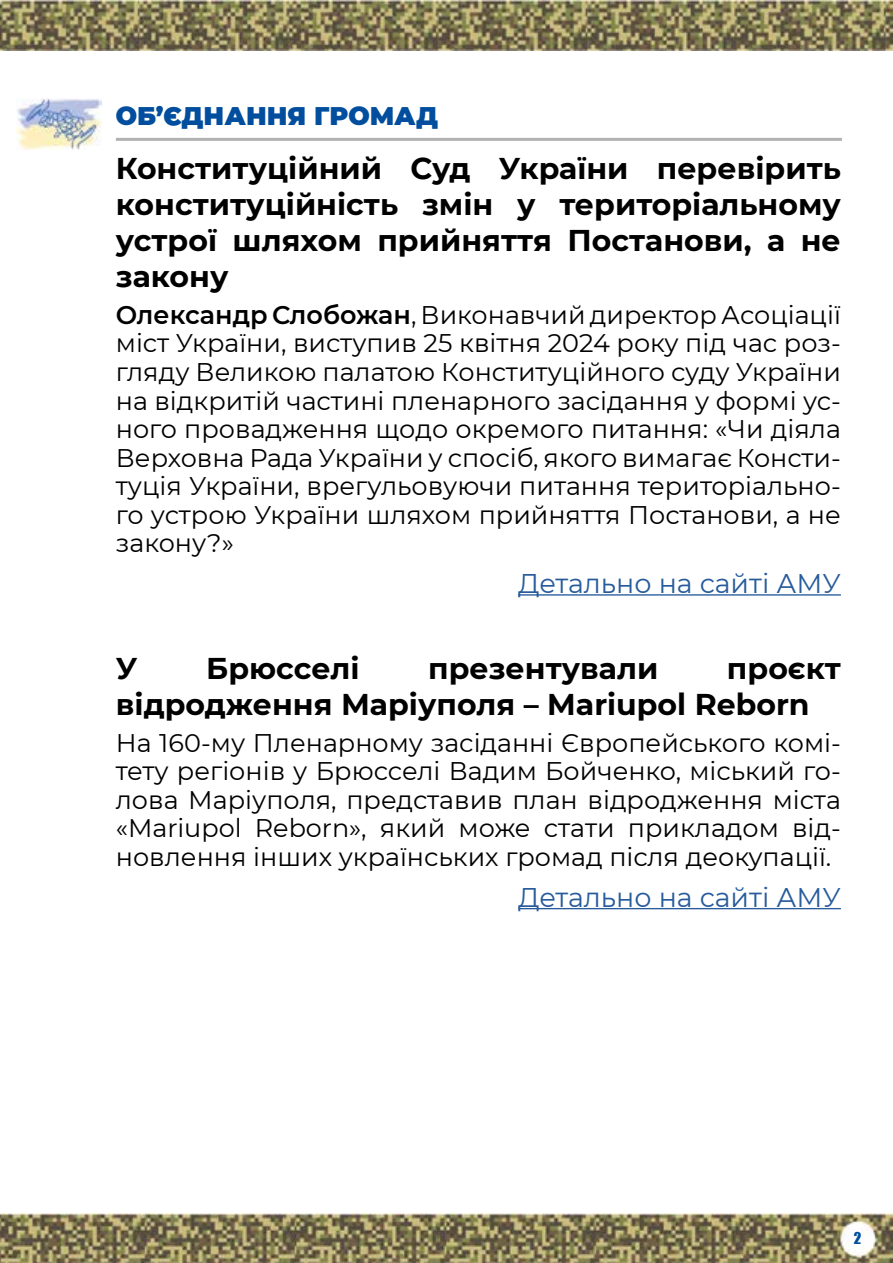
<style>
.page{position:relative;width:893px;height:1263px;background:#fff}
.page>*{position:absolute;margin:0;border:0;box-sizing:border-box;transform-origin:0 0}
.t1{font:700 30px/36px "Montserrat";color:#000;text-align:justify}
.t2{font:27px "Montserrat";color:#275b9b}
.t3{font:25.5px/28.5px "Montserrat";color:#000;text-align:justify}
.t4{font:900 25.5px "Montserrat";color:#004e9d}
.t5{font:15px "Impact";color:#004e9d}
.s1{font-weight:600}
</style>
<div class="page">
<img style="left:0;top:0;width:893px;height:50px">
<img style="left:0;top:1213px;width:893px;height:50px">
<img style="left:17px;top:99px;width:84px;height:51px">
<hr style="left:116px;top:138px;width:726px;height:3px;background:#b3b2b2">
<hr style="left:518px;top:594px;width:323px;height:2px;background:#275b9b">
<hr style="left:518px;top:908px;width:323px;height:1px;background:#275b9b">
<p class="t4" style="left:116px;top:97px;width:324px">ОБ’ЄДНАННЯ ГРОМАД</p>
<p class="t1" style="left:116px;top:149px;width:726px">Конституційний Суд України перевірить конституційність змін у територіальному устрої шляхом прийняття Постанови, а не закону</p>
<p class="t3" style="left:116px;top:300px;width:726px"><span class="s1">Олександр Слобожан</span>, Виконавчий директор Асоціації міст України, виступив 25 квітня 2024 року під час роз&shy;гляду Великою палатою Конституційного суду України на відкритій частині пленарного засідання у формі ус&shy;ного провадження щодо окремого питання: «Чи діяла Верховна Рада України у спосіб, якого вимагає Консти&shy;туція України, врегульовуючи питання територіально&shy;го устрою України шляхом прийняття Постанови, а не закону?»</p>
<p class="t2" style="left:518px;top:565px;width:324px">Детально на сайті АМУ</p>
<p class="t1" style="left:116px;top:648px;width:23px">У</p>
<p class="t1" style="left:206px;top:648px;width:155px">Брюсселі</p>
<p class="t1" style="left:428px;top:648px;width:232px">презентували</p>
<p class="t1" style="left:116px;top:648px;width:726px;text-indent:611px">проєкт відродження Маріуполя – Mariupol Reborn</p>
<p class="t3" style="left:116px;top:727px;width:726px">На 160-му Пленарному засіданні Європейського комі&shy;тету регіонів у Брюсселі Вадим Бойченко, міський го&shy;лова Маріуполя, представив план відродження міста «Mariupol Reborn», який може стати прикладом від&shy;новлення інших українських громад після деокупації.</p>
<p class="t2" style="left:518px;top:878px;width:324px">Детально на сайті АМУ</p>
<p class="t5" style="left:854px;top:1226px;width:9px">2</p>
</div>
